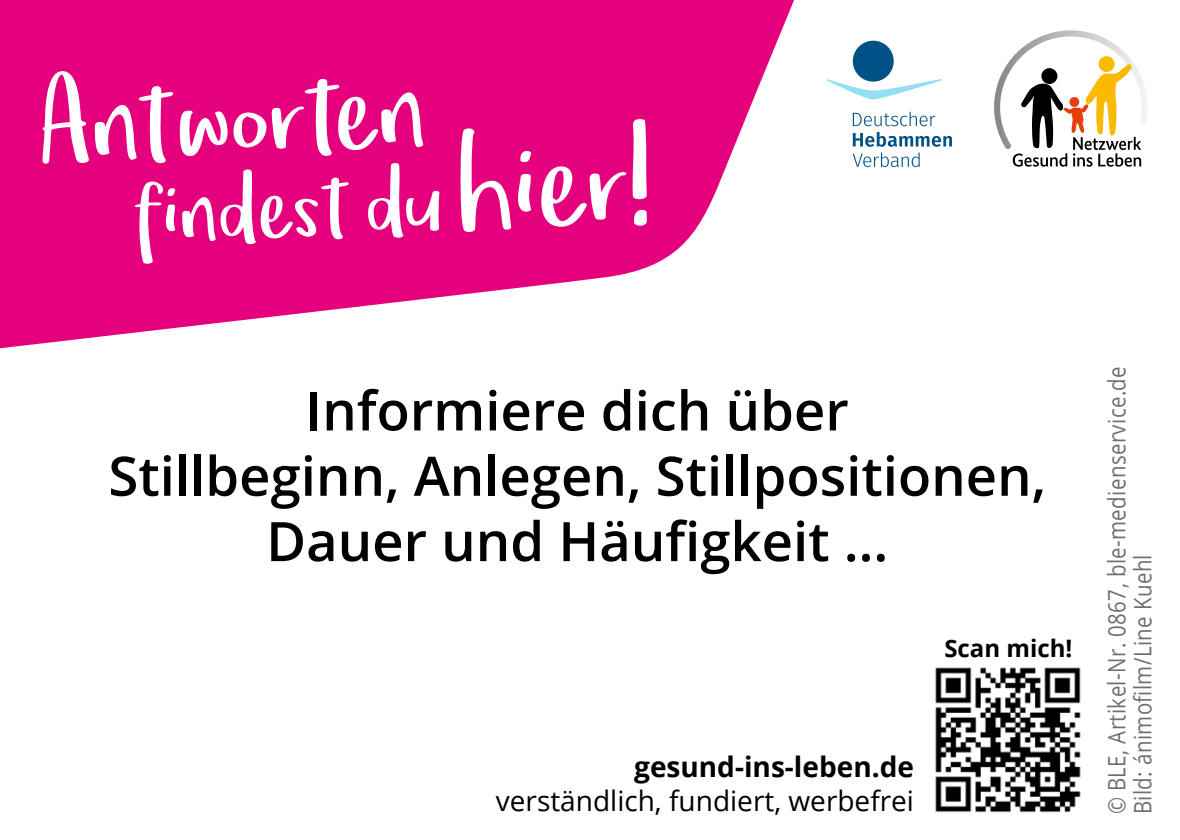
<style>
.page{position:relative;width:1180px;height:840px;background:#fff}
.page>*{position:absolute;margin:0;border:0;box-sizing:border-box;transform-origin:0 0}
.t1{font:134px "Om Telolet Om";color:#fff}
.t2{font:118px "Om Telolet Om";color:#fff}
.t3{font:94.8px "Om Telolet Om";color:#fff}
.t4{font:600 54.4px/65.2px "Open Sans";color:#000;text-align:center}
.t5{font:28px "Open Sans";color:#000}
.t6{font:700 28px "Open Sans";color:#000}
.t7{font:24px/26px "Open Sans";letter-spacing:.02em;color:#6f6f6e;scale:.85 1}
.t8{font:700 24px "Open Sans";color:#000}
</style>
<div class="page">
<img style="left:0;top:0;width:794px;height:348px">
<svg style="left:994px;top:30px;width:153px;height:136px"></svg>
<svg style="left:852px;top:132px;width:99px;height:35px"></svg>
<svg style="left:852px;top:112px;width:83px;height:14px"></svg>
<svg style="left:827px;top:79px;width:114px;height:20px"></svg>
<div style="left:852px;top:41px;width:41px;height:41px;background:#005286;border-radius:50%"></div>
<img style="left:935px;top:667px;width:146px;height:146px">
<h2 class="t2" style="left:34px;top:57px;width:389px;rotate:-3deg">Antworten</h2>
<h3 class="t3" style="left:130px;top:156px;width:312px;rotate:-2deg">fi ndest du</h3>
<h1 class="t1" style="left:451px;top:108px;width:198px;rotate:-3deg">hier!</h1>
<p class="t4" style="left:108px;top:376px;width:939px">Informiere dich über<br>Stillbeginn, Anlegen, Stillpositionen,<br>Dauer und Häufigkeit …</p>
<p class="t8" style="left:944px;top:631px;width:129px">Scan mich!</p>
<p class="t6" style="left:634px;top:747px;width:281px">gesund-ins-leben.de</p>
<p class="t5" style="left:496px;top:781px;width:419px">verständlich, fundiert, werbefrei</p>
<p class="t7" style="left:1102px;top:814px;width:528px;rotate:-90deg">© BLE, Artikel-Nr. 0867, ble-medienservice.de<br>Bild: ánimofilm/Line Kuehl</p>
</div>
